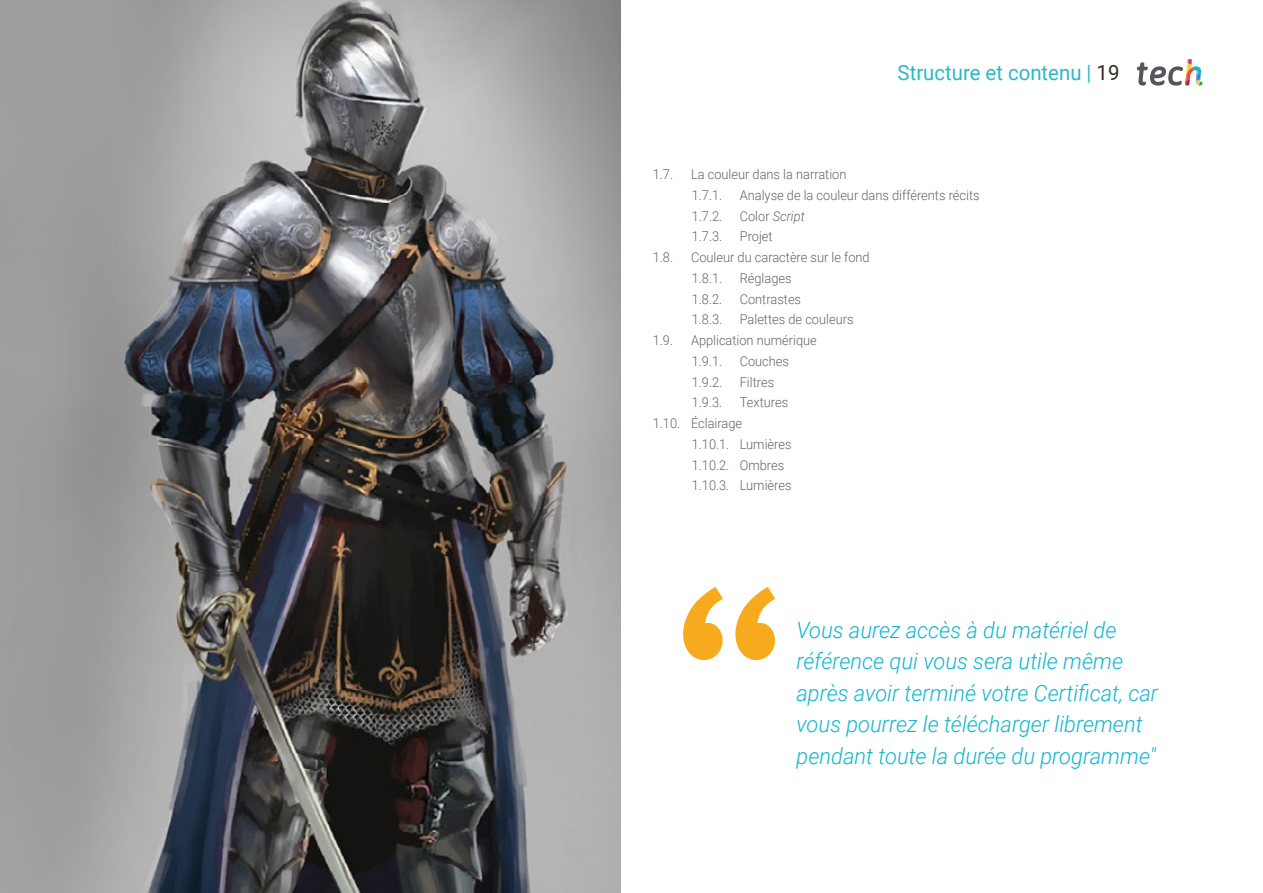
<style>
.page{position:relative;width:1263px;height:893px;background:#fff}
.page>*{position:absolute;margin:0;border:0;box-sizing:border-box;transform-origin:0 0}
.t1{font:italic 300 22.5px/31.5px "Roboto";color:#0fb6cf}
.t2{font:21px "Roboto";color:#2db8c5}
.t3{font:300 13.5px/20.7px "Roboto";color:#61646a;scale:.95 1}
.t4{font:italic 300 13.5px "Roboto";color:#61646a;scale:.95 1}
.s1{color:#312e20}
.s2{font-style:normal}
</style>
<div class="page">
<img style="left:0;top:0;width:621px;height:893px">
<svg style="left:683px;top:587px;width:92px;height:73px"></svg>
<svg style="left:1137px;top:59px;width:65px;height:27px"></svg>
<h2 class="t2" style="left:898px;top:57px;width:223px">Structure et contenu | <span class="s1">19</span></h2>
<p class="t3" style="left:653px;top:163px;width:23px">1.7.</p>
<p class="t3" style="left:691px;top:163px;width:165px">La couleur dans la narration<br>1.7.1.</p>
<p class="t3" style="left:740px;top:184px;width:254px">Analyse de la couleur dans différents récits</p>
<p class="t3" style="left:692px;top:205px;width:34px">1.7.2.</p>
<p class="t4" style="left:740px;top:206px;width:70px"><span class="s2">Color</span> Script</p>
<p class="t3" style="left:692px;top:226px;width:34px">1.7.3.</p>
<p class="t3" style="left:740px;top:226px;width:36px">Projet</p>
<p class="t3" style="left:653px;top:246px;width:23px">1.8.</p>
<p class="t3" style="left:691px;top:246px;width:190px">Couleur du caractère sur le fond<br>1.8.1.</p>
<p class="t3" style="left:740px;top:267px;width:56px">Réglages</p>
<p class="t3" style="left:692px;top:288px;width:34px">1.8.2.</p>
<p class="t3" style="left:740px;top:288px;width:66px">Contrastes</p>
<p class="t3" style="left:692px;top:309px;width:34px">1.8.3.</p>
<p class="t3" style="left:740px;top:309px;width:121px">Palettes de couleurs</p>
<p class="t3" style="left:653px;top:329px;width:23px">1.9.</p>
<p class="t3" style="left:691px;top:329px;width:134px">Application numérique<br>1.9.1.</p>
<p class="t3" style="left:740px;top:350px;width:53px">Couches</p>
<p class="t3" style="left:692px;top:371px;width:34px">1.9.2.</p>
<p class="t3" style="left:740px;top:371px;width:38px">Filtres</p>
<p class="t3" style="left:692px;top:392px;width:34px">1.9.3.</p>
<p class="t3" style="left:653px;top:392px;width:144px;text-indent:87px">Textures<br>1.10. Éclairage</p>
<p class="t3" style="left:692px;top:433px;width:106px">1.10.1. Lumières<br>1.10.2. Ombres<br>1.10.3. Lumières</p>
<h1 class="t1" style="left:796px;top:613px;width:363px">Vous aurez accès à du matériel de référence qui vous sera utile même après avoir terminé votre Certificat, car vous pourrez le télécharger librement pendant toute la durée du programme"</h1>
</div>
